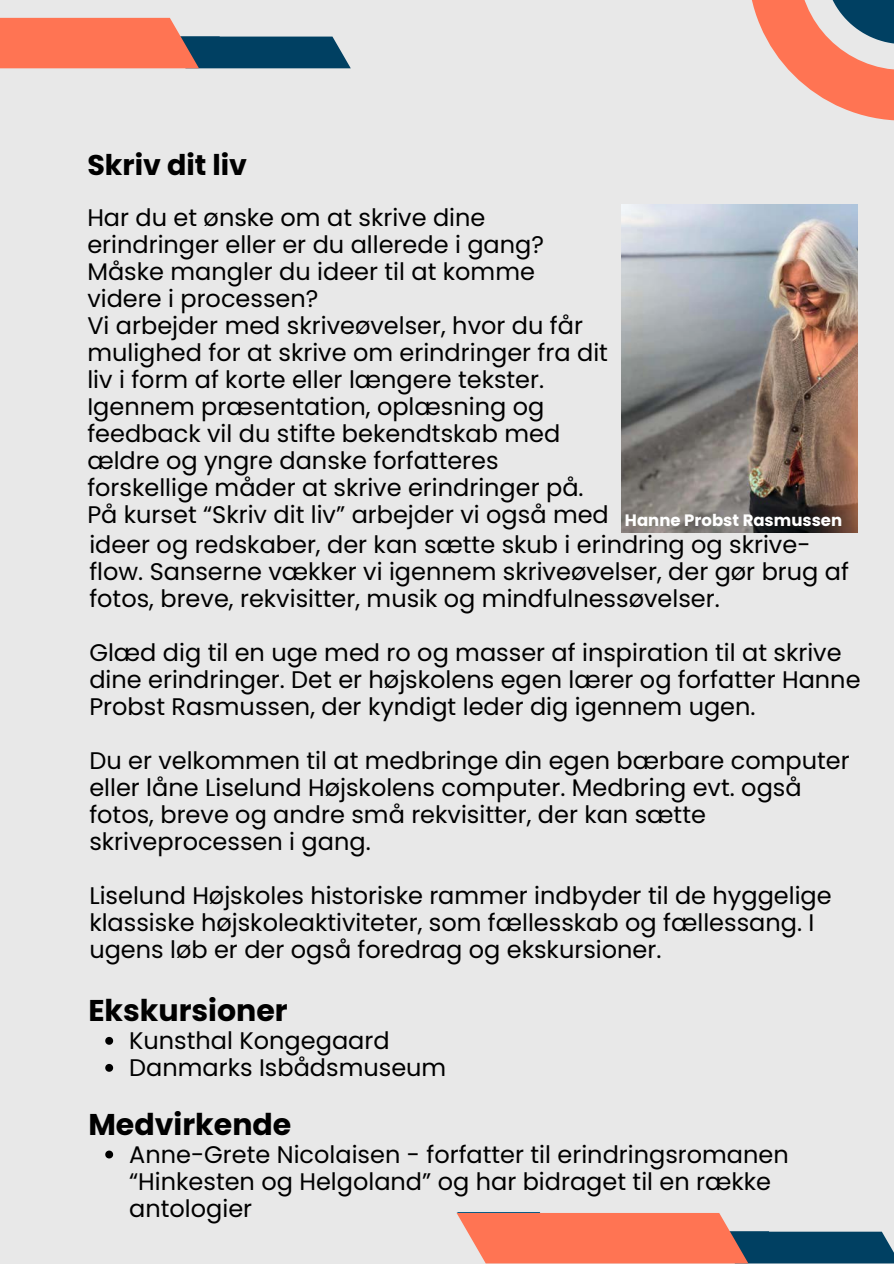
<style>
.page{position:relative;width:894px;height:1264px;background:#fff}
.page>*{position:absolute;margin:0;border:0;box-sizing:border-box;transform-origin:0 0}
.t1{font:700 30px "Poppins";color:#000}
.t2{font:700 28.5px "Poppins";color:#000}
.t3{font:24px/27px "Poppins";color:#000}
.t4{font:700 16.5px "Poppins";color:#fff}
</style>
<div class="page">
<div style="left:0;top:0;width:893px;height:1263px;background:#e8e8e8"></div>
<svg style="left:0;top:18px;width:350px;height:50px"></svg>
<svg style="left:752px;top:0;width:141px;height:121px"></svg>
<svg style="left:105px;top:1036px;width:8px;height:8px"></svg>
<svg style="left:105px;top:1063px;width:8px;height:8px"></svg>
<svg style="left:105px;top:1150px;width:8px;height:8px"></svg>
<svg style="left:456px;top:1212px;width:437px;height:51px"></svg>
<img style="left:621px;top:205px;width:235px;height:327px">
<p class="t2" style="left:87px;top:145px;width:161px">Skriv dit liv</p>
<h2 class="t3" style="left:87px;top:204px;width:523px">Har du et ønske om at skrive dine erindringer eller er du allerede i gang?<br>Måske mangler du ideer til at komme videre i processen?<br>Vi arbejder med skriveøvelser, hvor du får mulighed for at skrive om erindringer fra dit liv i form af korte eller længere tekster.<br>Igennem præsentation, oplæsning og feedback vil du stifte bekendtskab med ældre og yngre danske forfatteres forskellige måder at skrive erindringer på.<br>På kurset “Skriv dit liv” arbejder vi også med</h2>
<h2 class="t3" style="left:89px;top:531px;width:761px">ideer og redskaber, der kan sætte skub i erindring og skrive&shy;flow. Sanserne vækker vi igennem skriveøvelser, der gør brug af fotos, breve, rekvisitter, musik og mindfulnessøvelser.</h2>
<h2 class="t3" style="left:89px;top:639px;width:772px">Glæd dig til en uge med ro og masser af inspiration til at skrive dine erindringer. Det er højskolens egen lærer og forfatter Hanne<br>Probst Rasmussen, der kyndigt leder dig igennem ugen.</h2>
<h2 class="t3" style="left:89px;top:747px;width:761px">Du er velkommen til at medbringe din egen bærbare computer eller låne Liselund Højskolens computer. Medbring evt. også fotos, breve og andre små rekvisitter, der kan sætte skriveprocessen i gang.</h2>
<h1 class="t3" style="left:89px;top:882px;width:743px">Liselund Højskoles historiske rammer indbyder til de hyggelige klassiske højskoleaktiviteter, som fællesskab og fællessang. I ugens løb er der også foredrag og ekskursioner.</h1>
<p class="t4" style="left:624px;top:508px;width:219px">Hanne Probst Rasmussen</p>
<p class="t1" style="left:88px;top:989px;width:201px">Ekskursioner</p>
<p class="t3" style="left:129px;top:1027px;width:262px">Kunsthal Kongegaard</p>
<h1 class="t3" style="left:129px;top:1054px;width:318px">Danmarks Isbådsmuseum</h1>
<h2 class="t1" style="left:88px;top:1103px;width:204px">Medvirkende</h2>
<p class="t3" style="left:129px;top:1140px;width:661px">Anne-Grete Nicolaisen - forfatter til erindringsromanen “Hinkesten og Helgoland” og har bidraget til en række antologier</p>
</div>
